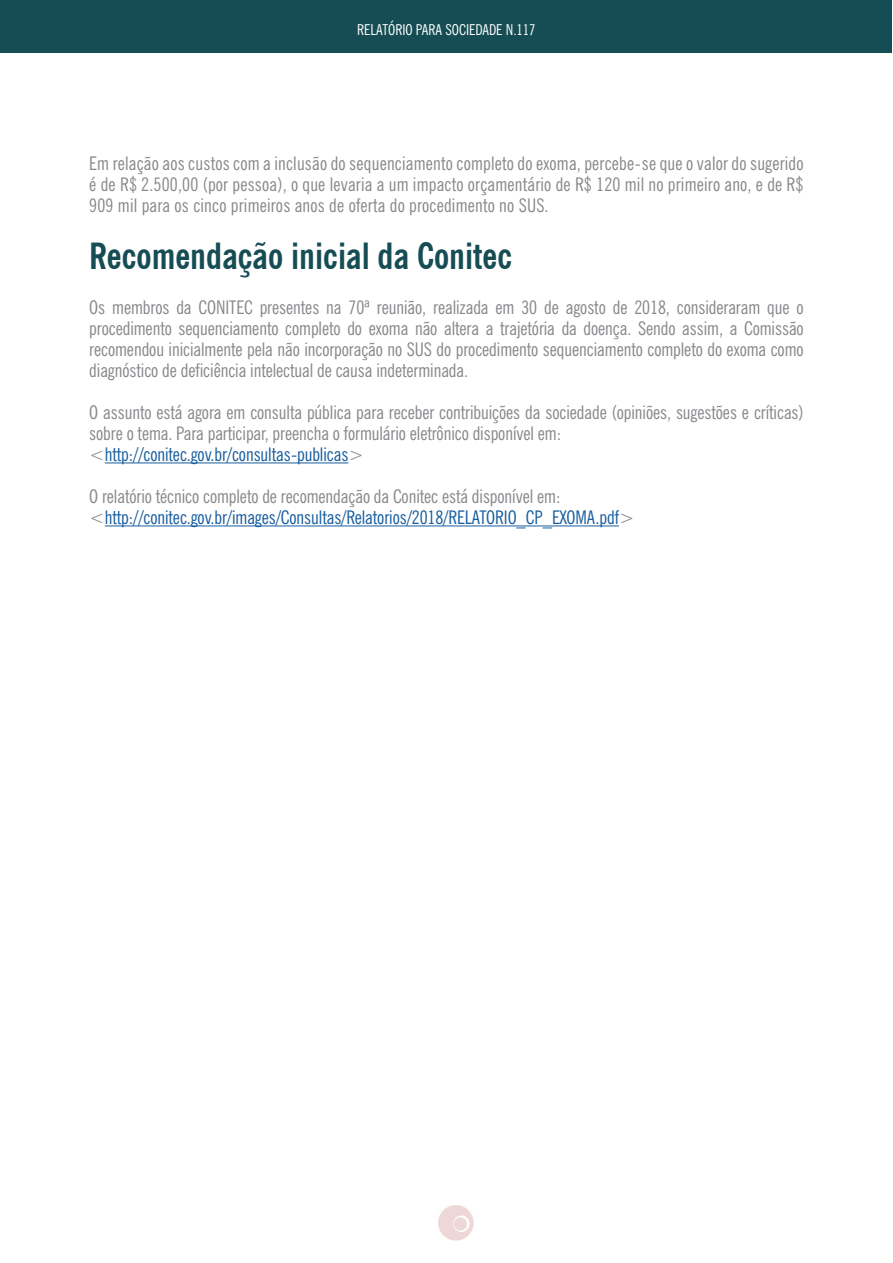
<style>
.page{position:relative;width:893px;height:1263px;background:#fff}
.page>*{position:absolute;margin:0;border:0;box-sizing:border-box;transform-origin:0 0}
.t1{font:700 condensed 36px "News Gothic BT";color:#164d54}
.t2{font:condensed 18.75px/21px "News Gothic BT";letter-spacing:-.005em;color:#86888b;text-align:justify}
.t3{font:condensed 18.75px "News Gothic BT";letter-spacing:-.005em;color:#175d9e}
.t4{font:condensed 15px "News Gothic BT";color:#fff}
.s1{color:#86888b}
</style>
<div class="page">
<div style="left:1px;top:0;width:891px;height:52px;background:#164d54"></div>
<hr style="left:105px;top:462px;width:243px;height:1px;background:#175d9e">
<hr style="left:105px;top:525px;width:514px;height:1px;background:#175d9e">
<img style="left:438px;top:1205px;width:36px;height:36px">
<p class="t4" style="left:357px;top:21px;width:180px">RELATÓRIO PARA SOCIEDADE N.117</p>
<p class="t2" style="left:89px;top:153px;width:716px">Em relação aos custos com a inclusão do sequenciamento completo do exoma, percebe-se que o valor do sugerido é de R$ 2.500,00 (por pessoa), o que levaria a um impacto orçamentário de R$ 120 mil no primeiro ano, e de R$ 909 mil para os cinco primeiros anos de oferta do procedimento no SUS.</p>
<p class="t1" style="left:89px;top:234px;width:424px">Recomendação inicial da Conitec</p>
<p class="t2" style="left:89px;top:297px;width:716px">Os membros da CONITEC presentes na 70ª reunião, realizada em 30 de agosto de 2018, consideraram que o procedimento sequenciamento completo do exoma não altera a trajetória da doença. Sendo assim, a Comissão recomendou inicialmente pela não incorporação no SUS do procedimento sequenciamento completo do exoma como diagnóstico de deficiência intelectual de causa indeterminada.</p>
<p class="t2" style="left:89px;top:402px;width:716px">O assunto está agora em consulta pública para receber contribuições da sociedade (opiniões, sugestões e críticas) sobre o tema. Para participar, preencha o formulário eletrônico disponível em:</p>
<p class="t3" style="left:89px;top:443px;width:276px"><span class="s1">&lt;</span>http://conitec.gov.br/consultas-publicas<span class="s1">&gt;</span></p>
<p class="t2" style="left:89px;top:486px;width:473px">O relatório técnico completo de recomendação da Conitec está disponível em:</p>
<p class="t3" style="left:89px;top:506px;width:547px"><span class="s1">&lt;</span>http://conitec.gov.br/images/Consultas/Relatorios/2018/RELATORIO_CP_EXOMA.pdf<span class="s1">&gt;</span></p>
</div>
